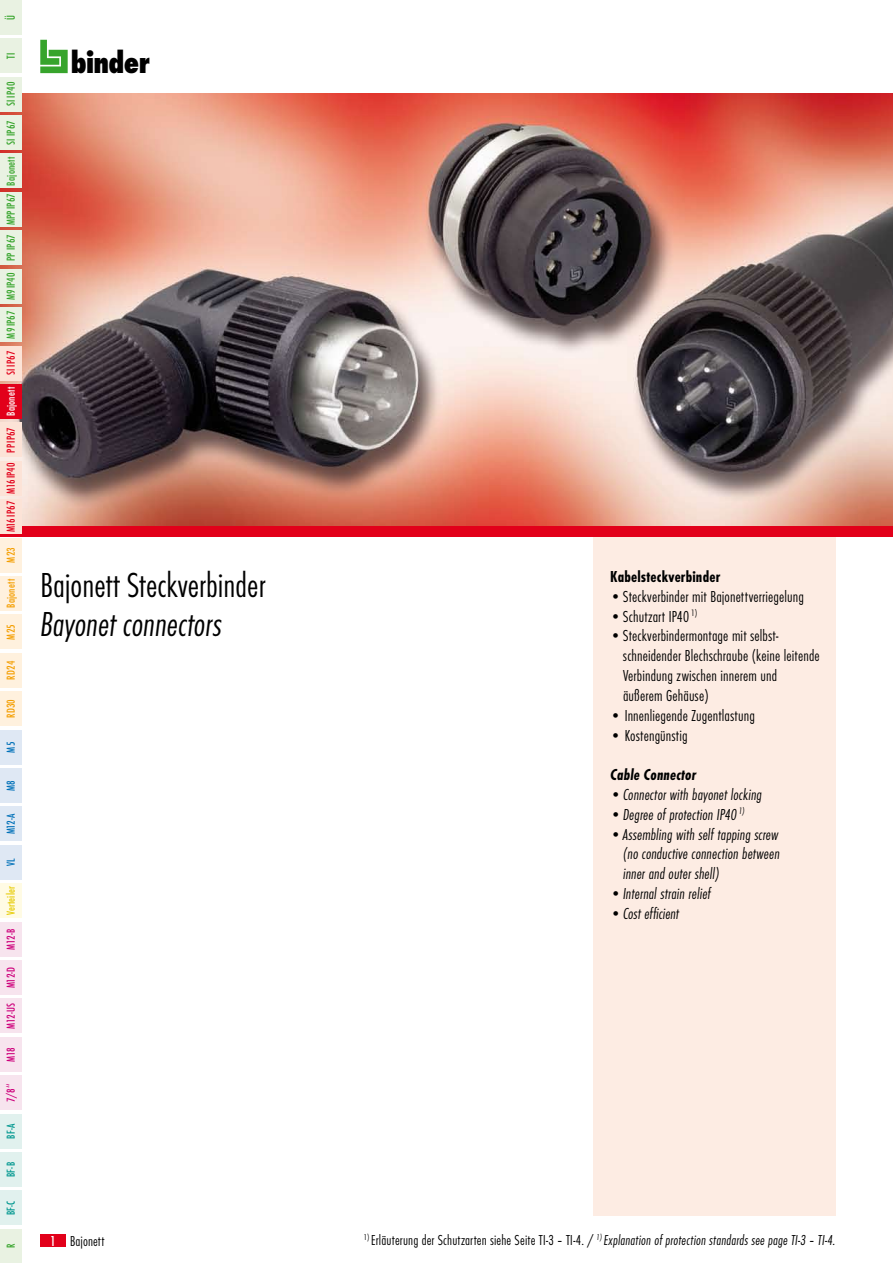
<style>
.page{position:relative;width:893px;height:1263px;background:#fff}
.page>*{position:absolute;margin:0;border:0;box-sizing:border-box;transform-origin:0 0}
.t1{font:300 condensed 36px "Futura T";color:#000}
.t2{font:italic 300 condensed 36px "Futura T";color:#000}
.t3{font:800 condensed 32.1px "Futura T";letter-spacing:-.02em;color:#000}
.t4{font:300 condensed 16.5px/19.8px "Futura T";letter-spacing:.005em;color:#000}
.t5{font:italic 300 condensed 16.5px/19.8px "Futura T";letter-spacing:.005em;color:#000;text-align:justify}
.t6{font:700 condensed 16.5px "Futura T";letter-spacing:.01em;color:#000}
.t7{font:italic 700 condensed 16.5px "Futura T";letter-spacing:.01em;color:#000}
.t8{font:italic 300 condensed 15px "Futura T";letter-spacing:.01em;color:#000}
.t9{font:300 condensed 15px "Futura T";letter-spacing:.005em;color:#000}
.t10{font:500 condensed 12px "Futura T";letter-spacing:.015em;color:#37a42c}
.t11{font:500 condensed 12px "Futura T";letter-spacing:.01em;color:#e2001a}
.t12{font:500 condensed 12px "Futura T";letter-spacing:-.025em;color:#cd007b}
.t13{font:500 condensed 12px "Futura T";letter-spacing:.01em;color:#f49e00}
.t14{font:500 condensed 12px "Futura T";letter-spacing:.015em;color:#e6cb00}
.t15{font:500 condensed 12px "Futura T";color:#00978f}
.t16{font:500 condensed 12px "Futura T";letter-spacing:.015em;color:#0070b8}
.t17{font:500 condensed 12px "Futura T";letter-spacing:.01em;color:#fff}
.s1{color:#f49e00}
.s2{color:#cd007b}
.s3{font-weight:500;color:#fff}
.s4{font-style:normal}
</style>
<div class="page">
<svg style="left:40px;top:40px;width:28px;height:33px"></svg>
<div style="left:40px;top:1234px;width:26px;height:13px;background:#e2001a"></div>
<div style="left:593px;top:527px;width:243px;height:689px;background:#fdece3"></div>
<img style="left:0;top:94px;width:893px;height:433px">
<div style="left:0;top:527px;width:893px;height:10px;background:#e2001a"></div>
<div style="left:0;top:39px;width:21px;height:34px;background:#e9f2e2"></div>
<div style="left:0;top:0;width:21px;height:34px;background:#e9f2e2"></div>
<div style="left:0;top:77px;width:21px;height:34px;background:#e9f2e2"></div>
<div style="left:0;top:116px;width:21px;height:34px;background:#e9f2e2"></div>
<div style="left:0;top:154px;width:21px;height:34px;background:#e9f2e2"></div>
<div style="left:0;top:192px;width:21px;height:34px;background:#e9f2e2"></div>
<div style="left:0;top:231px;width:21px;height:34px;background:#e9f2e2"></div>
<div style="left:0;top:269px;width:21px;height:34px;background:#e9f2e2"></div>
<div style="left:0;top:308px;width:21px;height:34px;background:#e9f2e2"></div>
<div style="left:0;top:346px;width:21px;height:34px;background:#fce3d7"></div>
<div style="left:0;top:384px;width:21px;height:34px;background:#e2001a"></div>
<div style="left:0;top:423px;width:21px;height:34px;background:#fce3d7"></div>
<div style="left:0;top:461px;width:21px;height:34px;background:#fce3d7"></div>
<div style="left:0;top:500px;width:21px;height:34px;background:#fce3d7"></div>
<div style="left:0;top:538px;width:21px;height:34px;background:#fff1de"></div>
<div style="left:0;top:576px;width:21px;height:34px;background:#fff1de"></div>
<div style="left:0;top:615px;width:21px;height:34px;background:#fff1de"></div>
<div style="left:0;top:653px;width:21px;height:34px;background:#fff1de"></div>
<div style="left:0;top:692px;width:21px;height:34px;background:#fff1de"></div>
<div style="left:0;top:730px;width:21px;height:34px;background:#dfe8f4"></div>
<div style="left:0;top:768px;width:21px;height:34px;background:#dfe8f4"></div>
<div style="left:0;top:807px;width:21px;height:34px;background:#dfe8f4"></div>
<div style="left:0;top:845px;width:21px;height:34px;background:#dfe8f4"></div>
<div style="left:0;top:884px;width:21px;height:34px;background:#fffbe4"></div>
<div style="left:0;top:922px;width:21px;height:34px;background:#f7e4ee"></div>
<div style="left:0;top:960px;width:21px;height:34px;background:#f7e4ee"></div>
<div style="left:0;top:999px;width:21px;height:34px;background:#f7e4ee"></div>
<div style="left:0;top:1037px;width:21px;height:34px;background:#f7e4ee"></div>
<div style="left:0;top:1076px;width:21px;height:34px;background:#f7e4ee"></div>
<div style="left:0;top:1114px;width:21px;height:34px;background:#e1f1ee"></div>
<div style="left:0;top:1152px;width:21px;height:34px;background:#e1f1ee"></div>
<div style="left:0;top:1191px;width:21px;height:34px;background:#e1f1ee"></div>
<div style="left:0;top:1229px;width:21px;height:34px;background:#e9f2e2"></div>
<p class="t10" style="left:4px;top:20px;width:6px;rotate:-90deg">Ü</p>
<p class="t10" style="left:4px;top:59px;width:8px;rotate:-90deg">TI</p>
<p class="t10" style="left:4px;top:106px;width:26px;rotate:-90deg">SI IP40</p>
<p class="t10" style="left:4px;top:225px;width:107px;rotate:-90deg">MPPIP67 Bajonett SI IP67</p>
<p class="t10" style="left:4px;top:261px;width:28px;rotate:-90deg">PP IP67</p>
<p class="t10" style="left:4px;top:300px;width:29px;rotate:-90deg">M9IP40</p>
<p class="t10" style="left:4px;top:338px;width:29px;rotate:-90deg">M9IP67</p>
<p class="t11" style="left:4px;top:375px;width:26px;rotate:-90deg">SI IP67</p>
<p class="t17" style="left:4px;top:416px;width:30px;rotate:-90deg">Bajonett</p>
<p class="t11" style="left:4px;top:453px;width:27px;rotate:-90deg">PPIP67</p>
<p class="t11" style="left:4px;top:494px;width:33px;rotate:-90deg">M16IP40</p>
<p class="t11" style="left:4px;top:563px;width:63px;rotate:-90deg"><span class="s1">M23</span> M16IP67</p>
<p class="t13" style="left:4px;top:608px;width:30px;rotate:-90deg">Bajonett</p>
<p class="t13" style="left:4px;top:640px;width:17px;rotate:-90deg">M25</p>
<p class="t13" style="left:4px;top:680px;width:20px;rotate:-90deg">RD24</p>
<p class="t13" style="left:4px;top:718px;width:20px;rotate:-90deg">RD30</p>
<p class="t16" style="left:4px;top:752px;width:12px;rotate:-90deg">M5</p>
<p class="t16" style="left:4px;top:791px;width:12px;rotate:-90deg">M8</p>
<p class="t16" style="left:4px;top:834px;width:23px;rotate:-90deg">M12-A</p>
<p class="t16" style="left:4px;top:866px;width:9px;rotate:-90deg">VL</p>
<p class="t14" style="left:4px;top:950px;width:65px;rotate:-90deg"><span class="s2">M12-B</span> Verteiler</p>
<p class="t12" style="left:4px;top:988px;width:23px;rotate:-90deg">M12-D</p>
<p class="t12" style="left:4px;top:1029px;width:27px;rotate:-90deg">M12-US</p>
<p class="t12" style="left:4px;top:1061px;width:16px;rotate:-90deg">M18</p>
<p class="t12" style="left:4px;top:1102px;width:20px;rotate:-90deg">7/8‘‘</p>
<p class="t15" style="left:4px;top:1139px;width:17px;rotate:-90deg">BF-A</p>
<p class="t15" style="left:4px;top:1177px;width:17px;rotate:-90deg">BF-B</p>
<p class="t15" style="left:4px;top:1215px;width:16px;rotate:-90deg">BF-C</p>
<p class="t10" style="left:4px;top:1248px;width:6px;rotate:-90deg">R</p>
<h2 class="t3" style="left:71px;top:44px;width:80px">binder</h2>
<h1 class="t1" style="left:40px;top:563px;width:227px">Bajonett Steckverbinder</h1>
<h1 class="t2" style="left:40px;top:602px;width:183px">Bayonet connectors</h1>
<p class="t9" style="left:50px;top:1232px;width:56px"><span class="s3">1</span> Bajonett</p>
<p class="t6" style="left:610px;top:567px;width:112px">Kabelsteckverbinder</p>
<p class="t4" style="left:610px;top:586px;width:195px">• Steckverbinder mit Bajonettverriegelung</p>
<p class="t4" style="left:610px;top:606px;width:88px">• Schutzart IP40 <sup>1)</sup></p>
<p class="t4" style="left:623px;top:626px;width:198px;text-indent:-13px">• Steckverbindermontage mit selbst&shy;schneidender Blechschraube (keine leitende Verbindung zwischen innerem und äußerem Gehäuse)</p>
<p class="t4" style="left:610px;top:705px;width:146px">• Innenliegende Zugentlastung</p>
<p class="t4" style="left:610px;top:725px;width:79px">• Kostengünstig</p>
<p class="t7" style="left:610px;top:765px;width:87px">Cable Connector</p>
<p class="t5" style="left:610px;top:784px;width:153px">• Connector with bayonet locking</p>
<p class="t5" style="left:610px;top:804px;width:136px">• Degree of protection IP40 <sup>1)</sup></p>
<p class="t5" style="left:623px;top:824px;width:158px;text-indent:-13px">• Assembling with self tapping screw (no conductive connection between inner and outer shell)</p>
<p class="t5" style="left:610px;top:883px;width:102px">• Internal strain relief</p>
<p class="t5" style="left:610px;top:903px;width:70px">• Cost efficient</p>
<p class="t8" style="left:364px;top:1231px;width:473px"><sup>1)</sup> <span class="s4">Erläuterung der Schutzarten siehe Seite TI-3 – TI-4. /</span> <sup>1)</sup> Explanation of protection standards see page TI-3 – TI-4.</p>
</div>
